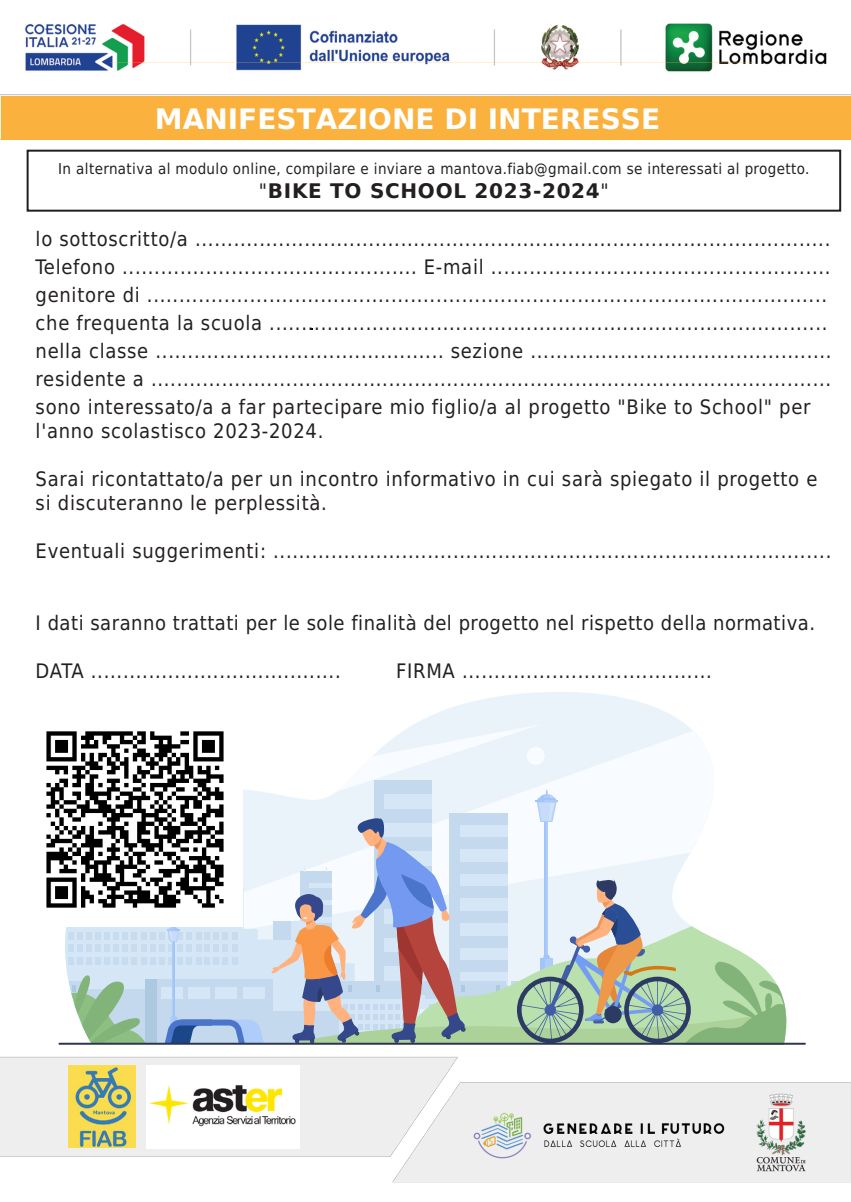
<style>
.page{position:relative;width:851px;height:1202px;background:#fff}
.page>*{position:absolute;margin:0;border:0;box-sizing:border-box;transform-origin:0 0}
.t1{font:700 28px "DejaVu Sans";color:#fff}
.t2{font:20px/28px "DejaVu Sans Condensed";letter-spacing:.035em;color:#231f20}
.t3{font:700 20px "DejaVu Sans";letter-spacing:.035em;color:#231f20}
.t4{font:15px "DejaVu Sans Condensed";letter-spacing:.025em;color:#231f20}
.s1{font-family:"DejaVu Sans Condensed";font-weight:400}
</style>
<div class="page">
<img style="left:0;top:23px;width:850px;height:72px">
<img style="left:0;top:1056px;width:850px;height:127px">
<svg style="left:416px;top:692px;width:269px;height:32px;fill:#ebf3fa"></svg>
<svg style="left:243px;top:789px;width:28px;height:25px"></svg>
<svg style="left:64px;top:814px;width:207px;height:229px;fill:#ebf3fa"></svg>
<div style="left:156px;top:979px;width:117px;height:63px;background:#c4d9ed"></div>
<div style="left:243px;top:987px;width:22px;height:11px;background:#d5e7f7"></div>
<svg style="left:271px;top:724px;width:515px;height:319px"></svg>
<svg style="left:66px;top:894px;width:198px;height:149px"></svg>
<hr style="left:59px;top:1043px;width:746px;height:2px;background:#2e3552">
<div style="left:0;top:96px;width:850px;height:43px;background:#fab13d"></div>
<div style="left:27px;top:150px;width:814px;height:62px;border:2px solid #231f20"></div>
<img style="left:147px;top:1065px;width:153px;height:83px">
<img style="left:46px;top:731px;width:196px;height:196px">
<img style="left:69px;top:1065px;width:66px;height:83px">
<h1 class="t1" style="left:155px;top:96px;width:506px">MANIFESTAZIONE DI INTERESSE</h1>
<p class="t4" style="left:58px;top:156px;width:752px">In alternativa al modulo online, compilare e inviare a mantova.fiab@gmail.com se interessati al progetto.</p>
<p class="t3" style="left:259px;top:175px;width:351px"><span class="s1">"</span>BIKE TO SCHOOL 2023-2024<span class="s1">"</span></p>
<p class="t2" style="left:36px;top:224px;width:797px">lo sottoscritto/a ...................................................................................................<br>Telefono .............................................. E-mail ..................................................... genitore di .......................................................................................................... che frequenta la scuola ....................................................................................... nella classe ............................................. sezione ............................................... residente a .......................................................................................................... sono interessato/a a far partecipare mio figlio/a al progetto "Bike to School" per</p>
<p class="t2" style="left:36px;top:416px;width:289px">l'anno scolastisco 2023-2024.</p>
<p class="t2" style="left:36px;top:466px;width:783px;line-height:24px">Sarai ricontattato/a per un incontro informativo in cui sarà spiegato il progetto e si discuteranno le perplessità.</p>
<p class="t2" style="left:36px;top:536px;width:797px">Eventuali suggerimenti: .......................................................................................</p>
<p class="t2" style="left:36px;top:608px;width:780px">I dati saranno trattati per le sole finalità del progetto nel rispetto della normativa.</p>
<p class="t2" style="left:36px;top:656px;width:306px">DATA .......................................</p>
<p class="t2" style="left:396px;top:656px;width:317px">FIRMA .......................................</p>
</div>
